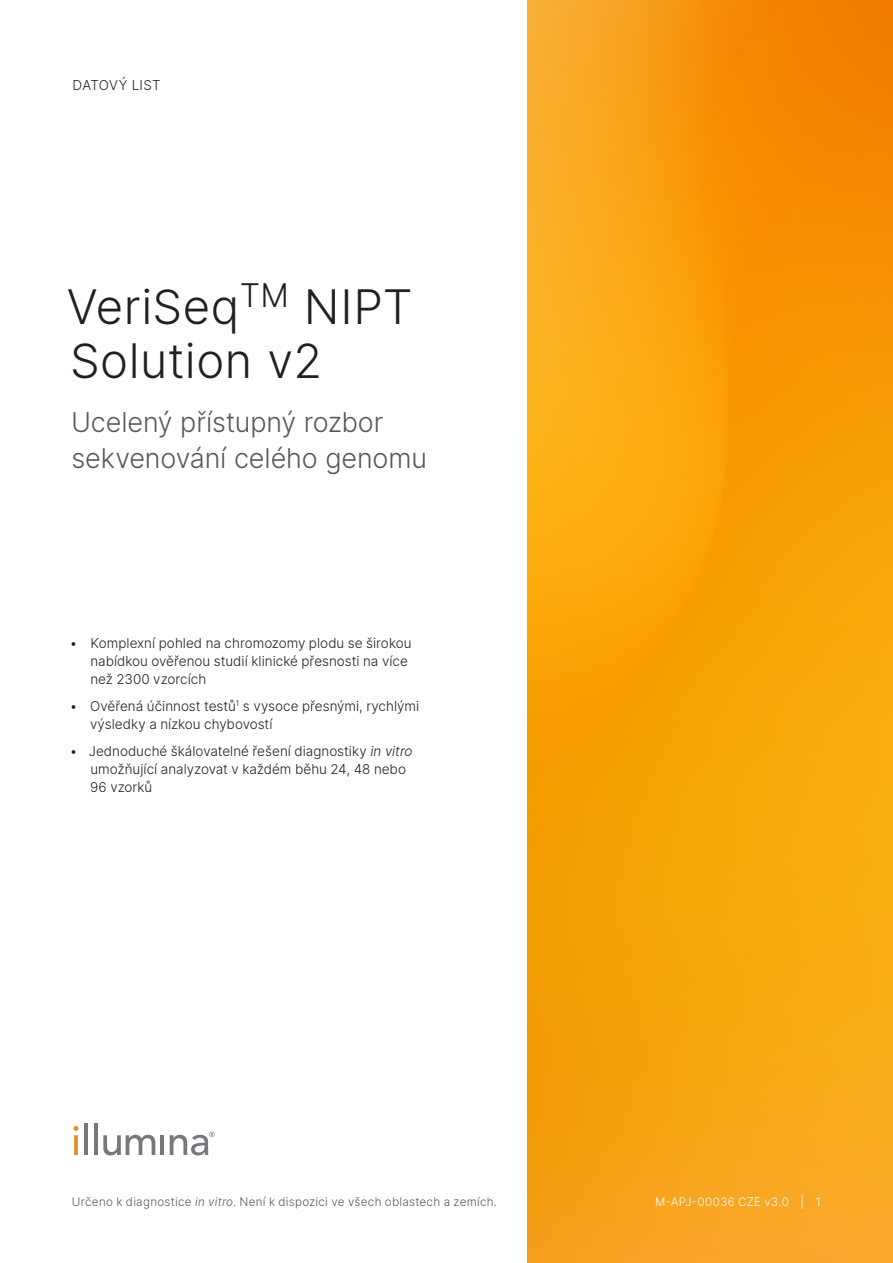
<style>
.page{position:relative;width:893px;height:1263px;background:#fff}
.page>*{position:absolute;margin:0;border:0;box-sizing:border-box;transform-origin:0 0}
.Title{font:300 47.25px/54px "Inter";letter-spacing:.01em;color:#231f20}
.Subtitle{font:300 27px/36px "Inter";letter-spacing:-.005em;color:#57585a}
.zz_Document_Type___Segment{font:300 13.5px/18px "Inter";color:#231f20}
.zz_For_Research_Only{font:300 11.7px "Inter";letter-spacing:.02em;color:#57585a}
.zz_Pub_Number{font:300 11.7px "Inter";letter-spacing:.02em;color:#fff}
.s1{font-style:italic}
</style>
<div class="page">
<img style="left:527px;top:0;width:366px;height:1263px">
<svg style="left:74px;top:1135px;width:4px;height:20px"></svg>
<hr style="left:84px;top:1123px;width:4px;height:32px;background:#77787c">
<hr style="left:94px;top:1123px;width:4px;height:32px;background:#77787c">
<svg style="left:103px;top:1135px;width:52px;height:21px"></svg>
<hr style="left:160px;top:1135px;width:4px;height:20px;background:#77787c">
<svg style="left:73px;top:1126px;width:5px;height:5px"></svg>
<svg style="left:170px;top:1132px;width:45px;height:23px"></svg>
<p class="zz_Document_Type___Segment" style="left:73px;top:76px;width:90px">DATOVÝ LIST</p>
<p class="Title" style="left:67px;top:279px;width:347px">VeriSeq<sup>TM</sup> NIPT<br>Solution v2</p>
<p class="Subtitle" style="left:71px;top:404px;width:357px">Ucelený přístupný rozbor sekvenování celého genomu</p>
<p class="zz_Document_Type___Segment" style="left:90px;top:634px;width:323px;text-indent:-21px">• Komplexní pohled na chromozomy plodu se širokou nabídkou ověřenou studií klinické přesnosti na více než 2300 vzorcích</p>
<p class="zz_Document_Type___Segment" style="left:90px;top:697px;width:331px;text-indent:-20px">• Ověřená účinnost testů<sup>1</sup> s vysoce přesnými, rychlými výsledky a nízkou chybovostí</p>
<p class="zz_Document_Type___Segment" style="left:90px;top:742px;width:324px;text-indent:-21px">• Jednoduché škálovatelné řešení diagnostiky <span class="s1">in vitro </span>umožňující analyzovat v každém běhu 24, 48 nebo<br>96 vzorků</p>
<p class="zz_For_Research_Only" style="left:72px;top:1193px;width:427px">Určeno k diagnostice <span class="s1">in vitro</span>. Není k dispozici ve všech oblastech a zemích.</p>
<p class="zz_Pub_Number" style="left:655px;top:1193px;width:135px">M-APJ-00036 CZE v3.0</p>
<p class="zz_Pub_Number" style="left:800px;top:1193px;width:22px">| 1</p>
</div>
